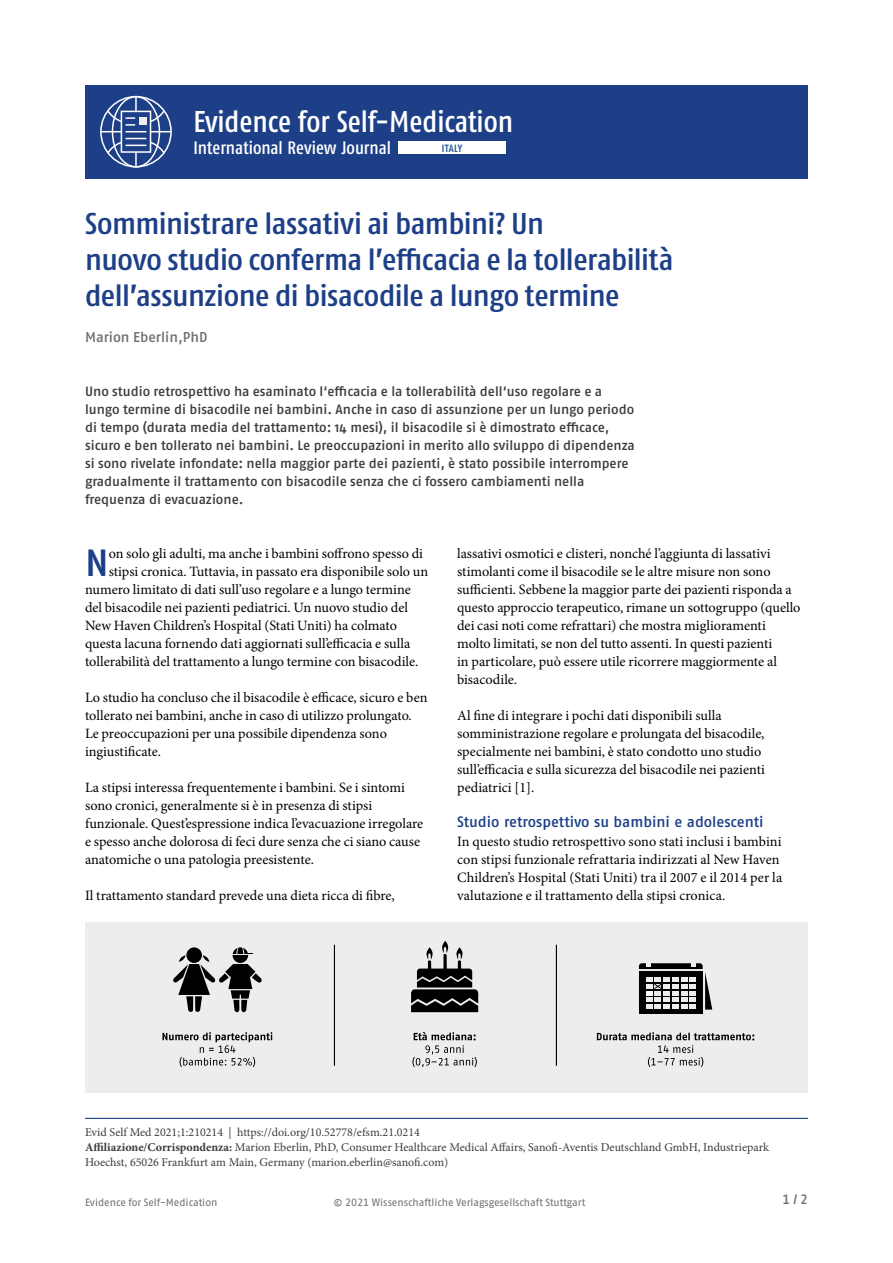
<style>
.page{position:relative;width:893px;height:1263px;background:#fff}
.page>*{position:absolute;margin:0;border:0;box-sizing:border-box;transform-origin:0 0}
.t1{font:500 37.8px "Fago Pro";color:#1d3f87}
.t2{font:500 condensed 30px/36px "Fago Pro";letter-spacing:-.015em;color:#1d3f87;scale:1.1 1}
.t3{font:500 condensed 30px "Fago Pro";color:#fff}
.t4{font:500 condensed 18px "Fago Pro";color:#fff}
.t5{font:500 15px "Fago Pro";letter-spacing:-.005em;color:#1d3f87}
.t6{font:14.25px/18px "Minion Pro";color:#000}
.t7{font:500 14.25px "Fago Pro";color:#706f6f}
.t8{font:500 13.5px/18px "Fago Pro";color:#3c3c3b}
.t9{font:500 13.5px "Fago Pro";color:#706f6f}
.t10{font:12px/15px "Minion Pro";color:#3c3c3b}
.t11{font:10.5px "Fago Pro";letter-spacing:-.005em;color:#706f6f}
.t12{font:500 condensed 10.5px "Fago Pro";letter-spacing:.025em;color:#0e468f}
.s1{font-weight:700}
</style>
<div class="page">
<div style="left:85px;top:85px;width:723px;height:94px;background:#1d3f87"></div>
<div style="left:100px;top:96px;width:72px;height:72px;border:2px solid #fff;border-radius:50%"></div>
<div style="left:112px;top:96px;width:48px;height:72px;border:2px solid #fff;border-radius:50%"></div>
<hr style="left:100px;top:131px;width:71px;height:1px;background:#fff">
<hr style="left:135px;top:96px;width:2px;height:72px;background:#fff">
<svg style="left:121px;top:132px;width:30px;height:6px"></svg>
<svg style="left:106px;top:138px;width:60px;height:17px"></svg>
<svg style="left:106px;top:109px;width:60px;height:23px"></svg>
<hr style="left:85px;top:1118px;width:723px;height:1px;background:#1d3f87">
<div style="left:398px;top:141px;width:107px;height:13px;background:#fff"></div>
<div style="left:85px;top:923px;width:723px;height:170px;background:#ededee"></div>
<svg style="left:173px;top:947px;width:89px;height:65px"></svg>
<svg style="left:411px;top:941px;width:67px;height:71px"></svg>
<div style="left:639px;top:971px;width:64px;height:43px;background:#000"></div>
<svg style="left:639px;top:963px;width:73px;height:46px"></svg>
<svg style="left:162px;top:1032px;width:110px;height:35px"></svg>
<svg style="left:412px;top:1032px;width:65px;height:35px"></svg>
<svg style="left:597px;top:1032px;width:157px;height:35px"></svg>
<hr style="left:334px;top:945px;width:1px;height:121px;background:#000">
<hr style="left:556px;top:945px;width:1px;height:121px;background:#000">
<h2 class="t3" style="left:193px;top:103px;width:321px">Evidence for Self-Medication</h2>
<p class="t4" style="left:193px;top:137px;width:199px">International Review Journal</p>
<p class="t12" style="left:442px;top:142px;width:22px">ITALY</p>
<h2 class="t2" style="left:85px;top:206px;width:537px">Somministrare lassativi ai bambini? Un<br>nuovo studio conferma l’efficacia e la tollerabilità dell’assunzione di bisacodile a lungo termine</h2>
<p class="t7" style="left:85px;top:328px;width:124px">Marion Eberlin,PhD</p>
<p class="t8" style="left:85px;top:382px;width:551px">Uno studio retrospettivo ha esaminato l‘efficacia e la tollerabilità dell‘uso regolare e a lungo termine di bisacodile nei bambini. Anche in caso di assunzione per un lungo periodo di tempo (durata media del trattamento: 14 mesi), il bisacodile si è dimostrato efficace, sicuro e ben tollerato nei bambini. Le preoccupazioni in merito allo sviluppo di dipendenza si sono rivelate infondate: nella maggior parte dei pazienti, è stato possibile interrompere gradualmente il trattamento con bisacodile senza che ci fossero cambiamenti nella frequenza di evacuazione.</p>
<h1 class="t1" style="left:85px;top:540px;width:25px">N</h1>
<p class="t6" style="left:109px;top:545px;width:316px">on solo gli adulti, ma anche i bambini soffrono spesso di</p>
<p class="t6" style="left:109px;top:563px;width:321px">stipsi cronica. Tuttavia, in passato era disponibile solo un</p>
<p class="t6" style="left:85px;top:581px;width:327px">numero limitato di dati sull’uso regolare e a lungo termine</p>
<p class="t6" style="left:85px;top:599px;width:325px">del bisacodile nei pazienti pediatrici. Un nuovo studio del</p>
<p class="t6" style="left:85px;top:617px;width:314px">New Haven Children’s Hospital (Stati Uniti) ha colmato</p>
<p class="t6" style="left:85px;top:635px;width:327px">questa lacuna fornendo dati aggiornati sull’efficacia e sulla</p>
<p class="t6" style="left:85px;top:653px;width:335px">tollerabilità del trattamento a lungo termine con bisacodile.</p>
<p class="t6" style="left:85px;top:689px;width:344px">Lo studio ha concluso che il bisacodile è efficace, sicuro e ben tollerato nei bambini, anche in caso di utilizzo prolungato.<br>Le preoccupazioni per una possibile dipendenza sono ingiustificate.</p>
<p class="t6" style="left:85px;top:778px;width:340px">La stipsi interessa frequentemente i bambini. Se i sintomi sono cronici, generalmente si è in presenza di stipsi funzionale. Quest’espressione indica l’evacuazione irregolare e spesso anche dolorosa di feci dure senza che ci siano cause anatomiche o una patologia preesistente.</p>
<p class="t6" style="left:85px;top:886px;width:311px">Il trattamento standard prevede una dieta ricca di fibre,</p>
<p class="t6" style="left:457px;top:544px;width:345px">lassativi osmotici e clisteri, nonché l’aggiunta di lassativi stimolanti come il bisacodile se le altre misure non sono sufficienti. Sebbene la maggior parte dei pazienti risponda a questo approccio terapeutico, rimane un sottogruppo (quello dei casi noti come refrattari) che mostra miglioramenti molto limitati, se non del tutto assenti. In questi pazienti<br>in particolare, può essere utile ricorrere maggiormente al bisacodile.</p>
<p class="t6" style="left:457px;top:706px;width:309px">Al fine di integrare i pochi dati disponibili sulla somministrazione regolare e prolungata del bisacodile, specialmente nei bambini, è stato condotto uno studio sull’efficacia e sulla sicurezza del bisacodile nei pazienti pediatrici [1].</p>
<p class="t5" style="left:457px;top:813px;width:308px">Studio retrospettivo su bambini e adolescenti</p>
<p class="t6" style="left:457px;top:833px;width:327px">In questo studio retrospettivo sono stati inclusi i bambini con stipsi funzionale refrattaria indirizzati al New Haven Children’s Hospital (Stati Uniti) tra il 2007 e il 2014 per la valutazione e il trattamento della stipsi cronica.</p>
<p class="t10" style="left:85px;top:1125px;width:685px">Evid Self Med 2021;1:210214 | https://doi.org/10.52778/efsm.21.0214<br><span class="s1">Affiliazione/Corrispondenza:</span> Marion Eberlin, PhD, Consumer Healthcare Medical Affairs, Sanofi-Aventis Deutschland GmbH, Industriepark<br>Hoechst, 65026 Frankfurt am Main, Germany (marion.eberlin@sanofi.com)</p>
<p class="t11" style="left:85px;top:1196px;width:134px">Evidence for Self-Medication</p>
<p class="t11" style="left:334px;top:1196px;width:253px">© 2021 Wissenschaftliche Verlagsgesellschaft Stuttgart</p>
<p class="t9" style="left:782px;top:1191px;width:27px">1 / 2</p>
</div>
